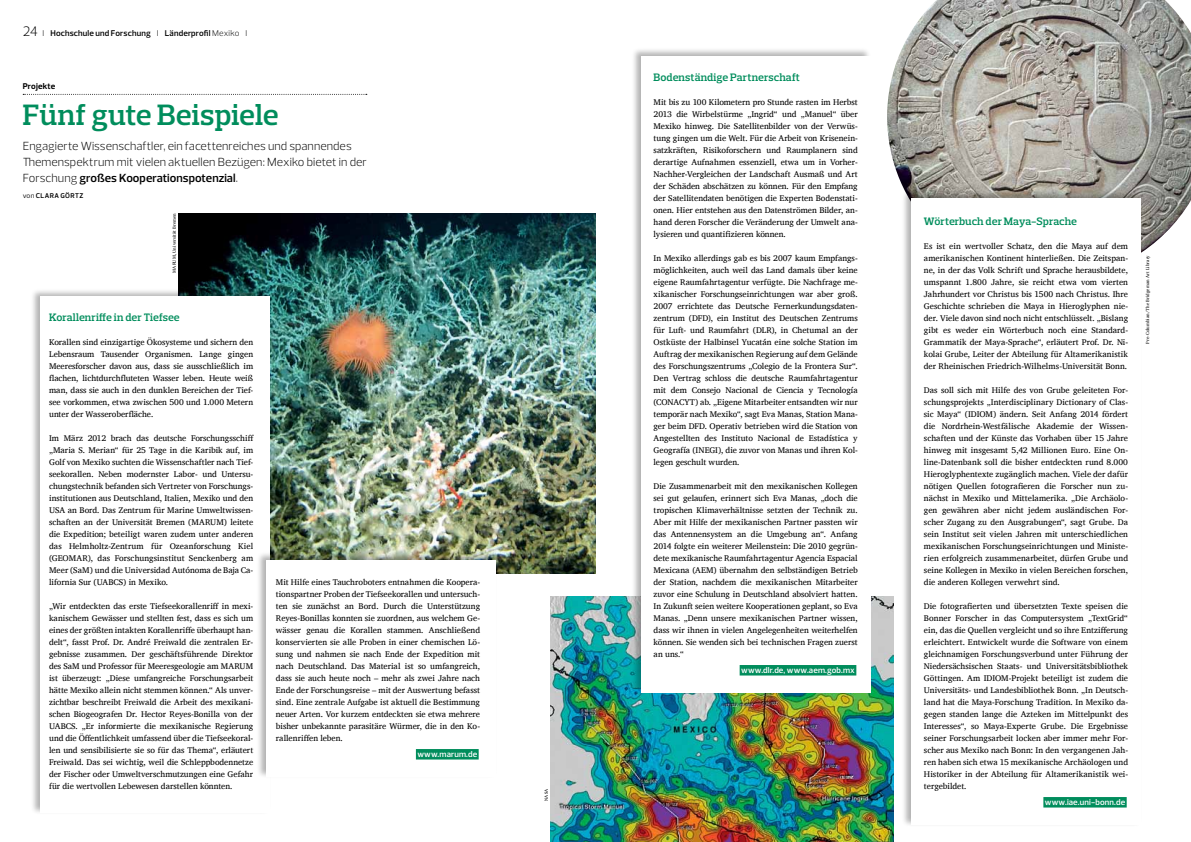
<style>
.page{position:relative;width:1191px;height:842px;background:#fff}
.page>*{position:absolute;margin:0;border:0;box-sizing:border-box;transform-origin:0 0}
.t1{font:600 30px "Prelo Slab";color:#008d5c}
.t2{font:300 12px/16px "Prelo";letter-spacing:.005em;color:#000}
.t3{font:600 11px "Prelo Slab";color:#008d5c}
.t4{font:8.5px/12px "Charis SIL";color:#000;text-align:justify}
.t5{font:600 8.5px "Prelo";letter-spacing:.015em;color:#fff}
.t6{font:600 8.5px "Prelo";letter-spacing:.02em;color:#000}
.t7{font:700 8.5px "Prelo";letter-spacing:.015em;color:#000}
.t8{font:600 7px "Prelo";letter-spacing:.05em;color:#000}
.t9{font:4.5px "Charis SIL";letter-spacing:.02em;color:#000}
.s1{font-weight:300;font-size:14px}
.s2{font-weight:300}
.s3{font-weight:600}
.s4{font-weight:400}
</style>
<div class="page">
<img style="left:887px;top:0;width:304px;height:253px">
<img style="left:550px;top:597px;width:343px;height:245px">
<div style="left:631px;top:48px;width:240px;height:647px;background:#000;opacity:.3"></div>
<div style="left:641px;top:57px;width:229px;height:636px;background:#fff"></div>
<div style="left:901px;top:189px;width:240px;height:638px;background:#000;opacity:.3"></div>
<div style="left:911px;top:198px;width:229px;height:627px;background:#fff"></div>
<svg style="left:23px;top:94px;width:344px;height:1px"></svg>
<div style="left:739px;top:665px;width:117px;height:10px;background:#008d5c"></div>
<div style="left:1043px;top:797px;width:83px;height:10px;background:#008d5c"></div>
<img style="left:178px;top:213px;width:417px;height:360px">
<div style="left:31px;top:288px;width:240px;height:527px;background:#000;opacity:.3"></div>
<div style="left:41px;top:297px;width:229px;height:516px;background:#fff"></div>
<div style="left:256px;top:552px;width:240px;height:227px;background:#000;opacity:.3"></div>
<div style="left:266px;top:561px;width:230px;height:216px;background:#fff"></div>
<div style="left:416px;top:749px;width:63px;height:10px;background:#008d5c"></div>
<p class="t6" style="left:23px;top:28px;width:226px"><span class="s1">24</span> <span class="s2">I</span> Hochschule und Forschung <span class="s2">I</span> Länderprofil <span class="s2">Mexiko I</span></p>
<p class="t7" style="left:23px;top:81px;width:34px">Projekte</p>
<p class="t1" style="left:23px;top:97px;width:257px">Fünf gute Beispiele</p>
<p class="t2" style="left:23px;top:138px;width:346px">Engagierte Wissenschaftler, ein facettenreiches und spannendes<br>Themenspektrum mit vielen aktuellen Bezügen: Mexiko bietet in der<br>Forschung <span class="s3">großes Kooperationspotenzial</span>.</p>
<p class="t8" style="left:23px;top:191px;width:62px"><span class="s4">von</span> ClARA GÖRTZ</p>
<p class="t9" style="left:171px;top:273px;width:61px;rotate:-90deg">MARUM, Universität Bremen</p>
<p class="t3" style="left:49px;top:310px;width:132px">Korallenriffe in der Tiefsee</p>
<p class="t4" style="left:49px;top:336px;width:206px">Korallen sind einzigartige Ökosysteme und sichern den Lebensraum Tausender Organismen. Lange gingen Meeresforscher davon aus, dass sie ausschließlich im flachen, lichtdurchfluteten Wasser leben. Heute weiß man, dass sie auch in den dunklen Bereichen der Tief&shy;see vorkommen, etwa zwischen 500 und 1.000 Metern unter der Wasseroberfläche.</p>
<p class="t4" style="left:49px;top:432px;width:206px">Im März 2012 brach das deutsche Forschungsschiff „Maria S. Merian“ für 25 Tage in die Karibik auf, im Golf von Mexiko suchten die Wissenschaftler nach Tief&shy;seekorallen. Neben modernster Labor- und Untersu&shy;chungstechnik befanden sich Vertreter von Forschungs&shy;institutionen aus Deutschland, Italien, Mexiko und den USA an Bord. Das Zentrum für Marine Umweltwissen&shy;schaften an der Universität Bremen (MARUM) leitete die Expedition; beteiligt waren zudem unter anderen das Helmholtz-Zentrum für Ozeanforschung Kiel (GEOMAR), das Forschungsinstitut Senckenberg am Meer (SaM) und die Universidad Autónoma de Baja Ca&shy;lifornia Sur (UABCS) in Mexiko.</p>
<p class="t4" style="left:49px;top:600px;width:206px">„Wir entdeckten das erste Tiefseekorallenriff in mexi&shy;kanischem Gewässer und stellten fest, dass es sich um eines der größten intakten Korallenriffe überhaupt han&shy;delt“, fasst Prof. Dr. André Freiwald die zentralen Er&shy;gebnisse zusammen. Der geschäftsführende Direktor des SaM und Professor für Meeresgeologie am MARUM ist überzeugt: „Diese umfangreiche Forschungsarbeit hätte Mexiko allein nicht stemmen können.“ Als unver&shy;zichtbar beschreibt Freiwald die Arbeit des mexikani&shy;schen Biogeografen Dr. Hector Reyes-Bonilla von der UABCS. „Er informierte die mexikanische Regierung und die Öffentlichkeit umfassend über die Tiefseekoral&shy;len und sensibilisierte sie so für das Thema“, erläutert Freiwald. Das sei wichtig, weil die Schleppbodennetze der Fischer oder Umweltverschmutzungen eine Gefahr für die wertvollen Lebewesen darstellen könnten.</p>
<p class="t4" style="left:276px;top:576px;width:206px">Mit Hilfe eines Tauchroboters entnahmen die Koopera&shy;tionspartner Proben der Tiefseekorallen und untersuch&shy;ten sie zunächst an Bord. Durch die Unterstützung Reyes-Bonillas konnten sie zuordnen, aus welchem Ge&shy;wässer genau die Korallen stammen. Anschließend konservierten sie alle Proben in einer chemischen Lö&shy;sung und nahmen sie nach Ende der Expedition mit nach Deutschland. Das Material ist so umfangreich, dass sie auch heute noch – mehr als zwei Jahre nach Ende der Forschungsreise – mit der Auswertung befasst sind. Eine zentrale Aufgabe ist aktuell die Bestimmung neuer Arten. Vor kurzem entdeckten sie etwa mehrere bisher unbekannte parasitäre Würmer, die in den Ko&shy;rallenriffen leben.</p>
<p class="t5" style="left:417px;top:749px;width:61px">www.marum.de</p>
<p class="t9" style="left:543px;top:801px;width:13px;rotate:-90deg">NASA</p>
<p class="t3" style="left:653px;top:70px;width:148px">Bodenständige Partnerschaft</p>
<p class="t4" style="left:653px;top:96px;width:206px">Mit bis zu 100 Kilometern pro Stunde rasten im Herbst 2013 die Wirbelstürme „Ingrid“ und „Manuel“ über Mexiko hinweg. Die Satellitenbilder von der Verwüs&shy;tung gingen um die Welt. Für die Arbeit von Krisenein&shy;satzkräften, Risikoforschern und Raumplanern sind derartige Aufnahmen essenziell, etwa um in Vorher-Nachher-Vergleichen der Landschaft Ausmaß und Art der Schäden abschätzen zu können. Für den Empfang der Satellitendaten benötigen die Experten Bodenstati&shy;onen. Hier entstehen aus den Datenströmen Bilder, an&shy;hand deren Forscher die Veränderung der Umwelt ana&shy;lysieren und quantifizieren können.</p>
<p class="t4" style="left:653px;top:252px;width:206px">In Mexiko allerdings gab es bis 2007 kaum Empfangs&shy;möglichkeiten, auch weil das Land damals über keine eigene Raumfahrtagentur verfügte. Die Nachfrage me&shy;xikanischer Forschungseinrichtungen war aber groß.<br>2007 errichtete das Deutsche Fernerkundungsdaten&shy;zentrum (DFD), ein Institut des Deutschen Zentrums für Luft- und Raumfahrt (DLR), in Chetumal an der Ostküste der Halbinsel Yucatán eine solche Station im Auftrag der mexikanischen Regierung auf dem Gelände des Forschungszentrums „Colegio de la Frontera Sur“.<br>Den Vertrag schloss die deutsche Raumfahrtagentur mit dem Consejo Nacional de Ciencia y Tecnología (CONACYT) ab. „Eigene Mitarbeiter entsandten wir nur temporär nach Mexiko“, sagt Eva Manas, Station Mana&shy;ger beim DFD. Operativ betrieben wird die Station von Angestellten des Instituto Nacional de Estadística y Geografía (INEGI), die zuvor von Manas und ihren Kol&shy;legen geschult wurden.</p>
<p class="t4" style="left:653px;top:480px;width:206px">Die Zusammenarbeit mit den mexikanischen Kollegen sei gut gelaufen, erinnert sich Eva Manas, „doch die tropischen Klimaverhältnisse setzten der Technik zu.<br>Aber mit Hilfe der mexikanischen Partner passten wir das Antennensystem an die Umgebung an“. Anfang 2014 folgte ein weiterer Meilenstein: Die 2010 gegrün&shy;dete mexikanische Raumfahrtagentur Agencia Espacial Mexicana (AEM) übernahm den selbständigen Betrieb der Station, nachdem die mexikanischen Mitarbeiter zuvor eine Schulung in Deutschland absolviert hatten.<br>In Zukunft seien weitere Kooperationen geplant, so Eva Manas. „Denn unsere mexikanischen Partner wissen, dass wir ihnen in vielen Angelegenheiten weiterhelfen können. Sie wenden sich bei technischen Fragen zuerst an uns.“</p>
<p class="t5" style="left:741px;top:665px;width:115px">www.dlr.de, www.aem.gob.mx</p>
<p class="t3" style="left:924px;top:214px;width:155px">Wörterbuch der Maya-Sprache</p>
<p class="t4" style="left:924px;top:240px;width:206px">Es ist ein wertvoller Schatz, den die Maya auf dem amerikanischen Kontinent hinterließen. Die Zeitspan&shy;ne, in der das Volk Schrift und Sprache herausbildete, umspannt 1.800 Jahre, sie reicht etwa vom vierten Jahrhundert vor Christus bis 1500 nach Christus. Ihre Geschichte schrieben die Maya in Hieroglyphen nie&shy;der. Viele davon sind noch nicht entschlüsselt. „Bislang gibt es weder ein Wörterbuch noch eine Standard-Grammatik der Maya-Sprache“, erläutert Prof. Dr. Ni&shy;kolai Grube, Leiter der Abteilung für Altamerikanistik der Rheinischen Friedrich-Wilhelms-Universität Bonn.</p>
<p class="t4" style="left:924px;top:384px;width:206px">Das soll sich mit Hilfe des von Grube geleiteten For&shy;schungsprojekts „Interdisciplinary Dictionary of Clas&shy;sic Maya“ (IDIOM) ändern. Seit Anfang 2014 fördert die Nordrhein-Westfälische Akademie der Wissen&shy;schaften und der Künste das Vorhaben über 15 Jahre hinweg mit insgesamt 5,42 Millionen Euro. Eine On&shy;line-Datenbank soll die bisher entdeckten rund 8.000<br>Hieroglyphentexte zugänglich machen. Viele der dafür nötigen Quellen fotografieren die Forscher nun zu&shy;nächst in Mexiko und Mittelamerika. „Die Archäolo&shy;gen gewähren aber nicht jedem ausländischen For&shy;scher Zugang zu den Ausgrabungen“, sagt Grube. Da sein Institut seit vielen Jahren mit unterschiedlichen mexikanischen Forschungseinrichtungen und Ministe&shy;rien erfolgreich zusammenarbeitet, dürfen Grube und seine Kollegen in Mexiko in vielen Bereichen forschen, die anderen Kollegen verwehrt sind.</p>
<p class="t4" style="left:924px;top:600px;width:206px">Die fotografierten und übersetzten Texte speisen die Bonner Forscher in das Computersystem „TextGrid“ ein, das die Quellen vergleicht und so ihre Entzifferung erleichtert. Entwickelt wurde die Software von einem gleichnamigen Forschungsverbund unter Führung der Niedersächsischen Staats- und Universitätsbibliothek Göttingen. Am IDIOM-Projekt beteiligt ist zudem die Universitäts- und Landesbibliothek Bonn. „In Deutsch&shy;land hat die Maya-Forschung Tradition. In Mexiko da&shy;gegen standen lange die Azteken im Mittelpunkt des Interesses“, so Maya-Experte Grube. Die Ergebnisse seiner Forschungsarbeit locken aber immer mehr For&shy;scher aus Mexiko nach Bonn: In den vergangenen Jah&shy;ren haben sich etwa 15 mexikanische Archäologen und Historiker in der Abteilung für Altamerikanistik wei&shy;tergebildet.</p>
<p class="t5" style="left:1044px;top:797px;width:82px">www.iae.uni-bonn.de</p>
<p class="t9" style="left:1145px;top:344px;width:90px;rotate:-90deg">Pre-Columbian/The Bridgeman Art Library</p>
</div>
